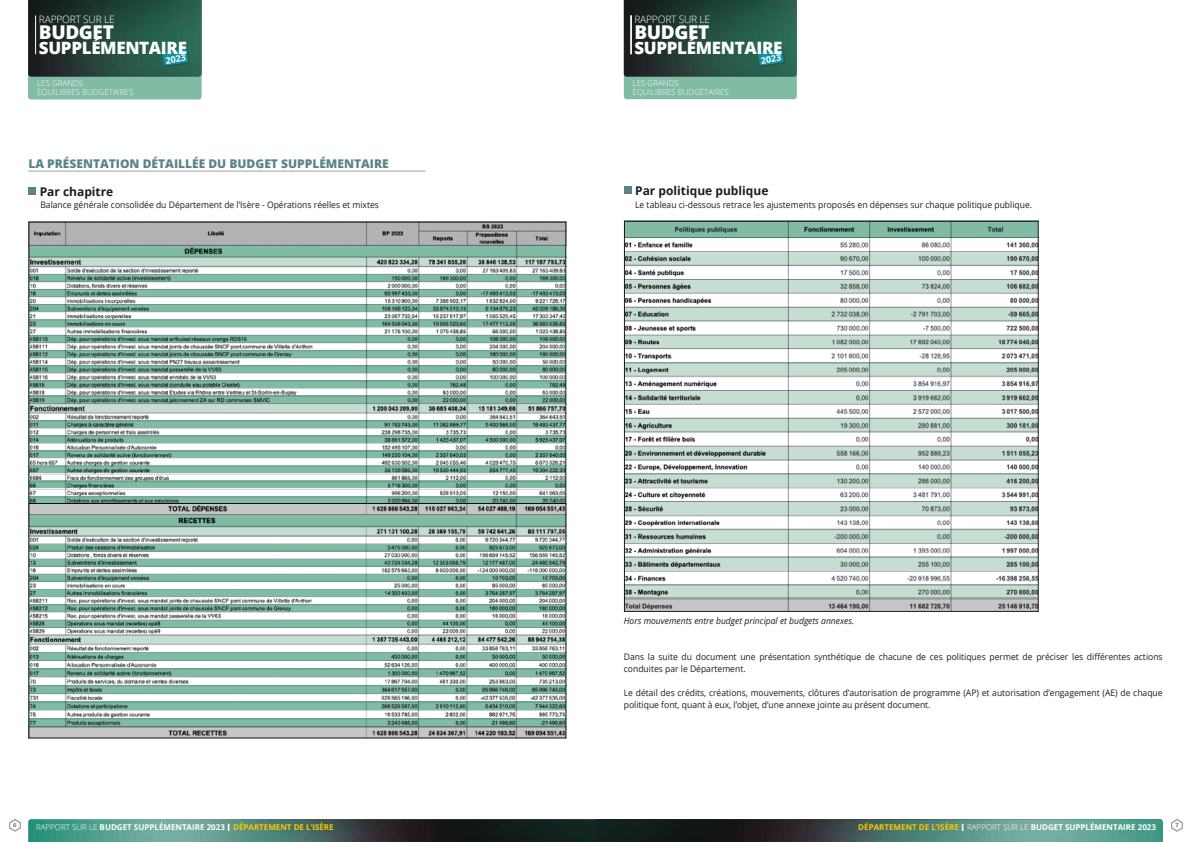
<style>
.page{position:relative;width:1191px;height:842px;background:#fff}
.page>*{position:absolute;margin:0;border:0;box-sizing:border-box;transform-origin:0 0}
.t1{font:800 19px "Open Sans";letter-spacing:-.02em;color:#fff}
.t2{font:800 17px "Open Sans";letter-spacing:-.02em;color:#fff}
.t3{font:800 12px "Open Sans";color:#5a8487}
.t4{font:700 12px "Open Sans";color:#1d1d1b}
.t5{font:300 10.2px "Open Sans";letter-spacing:-.02em;color:#fff}
.t6{font:700 9.1px "Open Sans";color:#fff}
.t7{font:9px/12px "Open Sans";color:#1d1d1b;scale:.95 1}
.t8{font:italic 9px "Open Sans";color:#1d1d1b;scale:.95 1}
.t9{font:700 8px "Open Sans";color:#fff}
.t10{font:700 8px "Open Sans";color:#fec600}
.t11{font:300 8px/9.6px "Open Sans";color:#fff}
.t12{font:700 5.9px "Open Sans";color:#9d9d9c}
.s1{font-weight:300}
.s2{font-size:10px}
.s3{color:#fec600}
.s4{font-weight:300;color:#fff}
.s5{color:#fff}
.s6{font-size:10px;color:#fff}
</style>
<div class="page">
<img style="left:28px;top:819px;width:567px;height:23px">
<img style="left:595px;top:819px;width:567px;height:23px">
<svg style="left:9px;top:819px;width:12px;height:13px"></svg>
<svg style="left:1171px;top:819px;width:12px;height:13px"></svg>
<svg style="left:28px;top:0;width:173px;height:99px;background:#376154"></svg>
<hr style="left:35px;top:15px;width:1px;height:39px;background:#fff">
<svg style="left:624px;top:0;width:173px;height:99px;background:#376154"></svg>
<hr style="left:631px;top:15px;width:1px;height:39px;background:#fff">
<hr style="left:28px;top:171px;width:397px;height:1px;background:#9d9d9c">
<div style="left:28px;top:187px;width:8px;height:8px;background:#5a8487"></div>
<div style="left:624px;top:186px;width:8px;height:8px;background:#5a8487"></div>
<img style="left:31px;top:224px;width:533px;height:272px">
<img style="left:31px;top:536px;width:533px;height:182px">
<div style="left:29px;top:245px;width:536px;height:12px;background:#81bba4"></div>
<div style="left:29px;top:515px;width:536px;height:12px;background:#81bba4"></div>
<svg style="left:29px;top:274px;width:536px;height:8px;background:#72a692"></svg>
<svg style="left:29px;top:544px;width:536px;height:7px;background:#75a994"></svg>
<svg style="left:29px;top:652px;width:536px;height:8px;background:#78ae99"></svg>
<svg style="left:29px;top:669px;width:536px;height:8px;background:#75a994"></svg>
<svg style="left:29px;top:685px;width:536px;height:8px;background:#76ab96"></svg>
<svg style="left:29px;top:702px;width:536px;height:8px;background:#75ab95"></svg>
<svg style="left:29px;top:718px;width:536px;height:8px;background:#76ab96"></svg>
<svg style="left:29px;top:335px;width:536px;height:7px;background:#70a38e"></svg>
<svg style="left:29px;top:605px;width:536px;height:7px;background:#6fa28e"></svg>
<svg style="left:29px;top:450px;width:536px;height:8px;background:#73a792"></svg>
<svg style="left:29px;top:304px;width:536px;height:8px;background:#73a792"></svg>
<svg style="left:29px;top:574px;width:536px;height:8px;background:#75aa95"></svg>
<svg style="left:29px;top:420px;width:536px;height:7px;background:#72a691"></svg>
<svg style="left:29px;top:365px;width:536px;height:8px;background:#72a591"></svg>
<svg style="left:29px;top:481px;width:536px;height:7px;background:#77ac97"></svg>
<svg style="left:29px;top:289px;width:536px;height:8px;background:#73a793"></svg>
<svg style="left:29px;top:559px;width:536px;height:8px;background:#73a793"></svg>
<svg style="left:29px;top:350px;width:536px;height:8px;background:#6fa18d"></svg>
<svg style="left:29px;top:620px;width:536px;height:7px;background:#76ab96"></svg>
<svg style="left:29px;top:465px;width:536px;height:8px;background:#75aa95"></svg>
<svg style="left:29px;top:320px;width:536px;height:7px;background:#75aa95"></svg>
<svg style="left:29px;top:589px;width:536px;height:8px;background:#76ac96"></svg>
<svg style="left:29px;top:435px;width:536px;height:8px;background:#74a994"></svg>
<svg style="left:29px;top:380px;width:536px;height:8px;background:#72a591"></svg>
<svg style="left:29px;top:496px;width:536px;height:7px;background:#73a792"></svg>
<svg style="left:29px;top:395px;width:536px;height:8px;background:#70a38f"></svg>
<svg style="left:29px;top:257px;width:536px;height:10px;background:#a8bcb3"></svg>
<svg style="left:29px;top:527px;width:536px;height:9px;background:#adc1b8"></svg>
<svg style="left:29px;top:635px;width:536px;height:9px;background:#aec2b8"></svg>
<svg style="left:29px;top:403px;width:536px;height:9px;background:#aabeb4"></svg>
<svg style="left:29px;top:503px;width:536px;height:12px;background:#a0a1a0"></svg>
<svg style="left:29px;top:726px;width:536px;height:12px;background:#a2a5a4"></svg>
<img style="left:626px;top:238px;width:410px;height:346px">
<div style="left:624px;top:221px;width:414px;height:17px;background:#81bba4"></div>
<svg style="left:624px;top:252px;width:414px;height:13px;background:#b9cec4"></svg>
<svg style="left:624px;top:335px;width:414px;height:14px;background:#b5cac0"></svg>
<svg style="left:624px;top:418px;width:414px;height:14px;background:#b5cac0"></svg>
<div style="left:624px;top:501px;width:414px;height:14px;background:#c6ddd2"></div>
<svg style="left:624px;top:279px;width:414px;height:14px;background:#b4c9bf"></svg>
<svg style="left:624px;top:362px;width:414px;height:14px;background:#b7ccc2"></svg>
<svg style="left:624px;top:446px;width:414px;height:13px;background:#b0c5bb"></svg>
<svg style="left:624px;top:529px;width:414px;height:14px;background:#b6cbc1"></svg>
<svg style="left:624px;top:307px;width:414px;height:14px;background:#b5cac0"></svg>
<svg style="left:624px;top:390px;width:414px;height:14px;background:#b4c9bf"></svg>
<svg style="left:624px;top:473px;width:414px;height:14px;background:#b3c8be"></svg>
<svg style="left:624px;top:556px;width:414px;height:14px;background:#b3c8be"></svg>
<svg style="left:624px;top:584px;width:414px;height:13px;background:#b6cbc1"></svg>
<svg style="left:624px;top:597px;width:414px;height:14px;background:#b1b2b2"></svg>
<p class="t5" style="left:39px;top:12px;width:77px">RAPPORT SUR LE</p>
<h1 class="t1" style="left:39px;top:17px;width:76px">BUDGET</h1>
<h2 class="t2" style="left:39px;top:35px;width:150px">SUPPLÉMENTAIRE</h2>
<p class="t6" style="left:165px;top:54px;width:22px;rotate:-8deg">2023</p>
<p class="t5" style="left:634px;top:12px;width:77px">RAPPORT SUR LE</p>
<h1 class="t1" style="left:634px;top:17px;width:76px">BUDGET</h1>
<h2 class="t2" style="left:634px;top:35px;width:150px">SUPPLÉMENTAIRE</h2>
<p class="t6" style="left:760px;top:54px;width:22px;rotate:-8deg">2023</p>
<p class="t11" style="left:37px;top:78px;width:98px">LES GRANDS<br>ÉQUILIBRES BUDGÉTAIRES</p>
<p class="t11" style="left:632px;top:78px;width:98px">LES GRANDS<br>ÉQUILIBRES BUDGÉTAIRES</p>
<h3 class="t3" style="left:28px;top:155px;width:362px">LA PRÉSENTATION DÉTAILLÉE DU BUDGET SUPPLÉMENTAIRE</h3>
<h3 class="t4" style="left:40px;top:183px;width:75px">Par chapitre</h3>
<h3 class="t4" style="left:635px;top:183px;width:135px">Par politique publique</h3>
<p class="t7" style="left:40px;top:199px;width:358px">Balance générale consolidée du Département de l’Isère - Opérations réelles et mixtes</p>
<p class="t7" style="left:635px;top:199px;width:419px">Le tableau ci-dessous retrace les ajustements proposés en dépenses sur chaque politique publique.</p>
<p class="t8" style="left:624px;top:615px;width:244px">Hors mouvements entre budget principal et budgets annexes.</p>
<p class="t7" style="left:624px;top:651px;width:568px">Dans la suite du document une présentation synthétique de chacune de ces politiques permet de préciser les différentes actions conduites par le Département.</p>
<p class="t7" style="left:624px;top:687px;width:568px">Le détail des crédits, créations, mouvements, clôtures d’autorisation de programme (AP) et autorisation d’engagement (AE) de chaque politique font, quant à eux, l’objet, d’une annexe jointe au présent document.</p>
<p class="t9" style="left:36px;top:821px;width:299px"><span class="s1">RAPPORT SUR LE</span> BUDGET SUPPLÉMENTAIRE 2023 <span class="s2">I</span> <span class="s3">DÉPARTEMENT DE L’ISÈRE</span></p>
<p class="t9" style="left:858px;top:821px;width:299px"><span class="s3">DÉPARTEMENT DE L’ISÈRE</span> <span class="s2">I</span> <span class="s1">RAPPORT SUR LE</span> BUDGET SUPPLÉMENTAIRE 2023</p>
<p class="t10" style="left:40px;top:821px;width:263px"><span class="s4">RA PORT SUR LE</span> <span class="s5">BUDGET PRIMITIF 2022</span> <span class="s6">I</span> DÉPARTEMENT DE L’ISÈRE</p>
<p class="t10" style="left:894px;top:821px;width:243px">DÉPART MENT DE L’ISÈRE <span class="s6">I</span> <span class="s4">RAPPORT SUR LE</span> <span class="s5">BUDGET PRIMITIF</span></p>
<p class="t9" style="left:1151px;top:821px;width:6px">2</p>
<p class="t12" style="left:13px;top:821px;width:5px">6</p>
<p class="t12" style="left:1175px;top:821px;width:5px">7</p>
</div>
